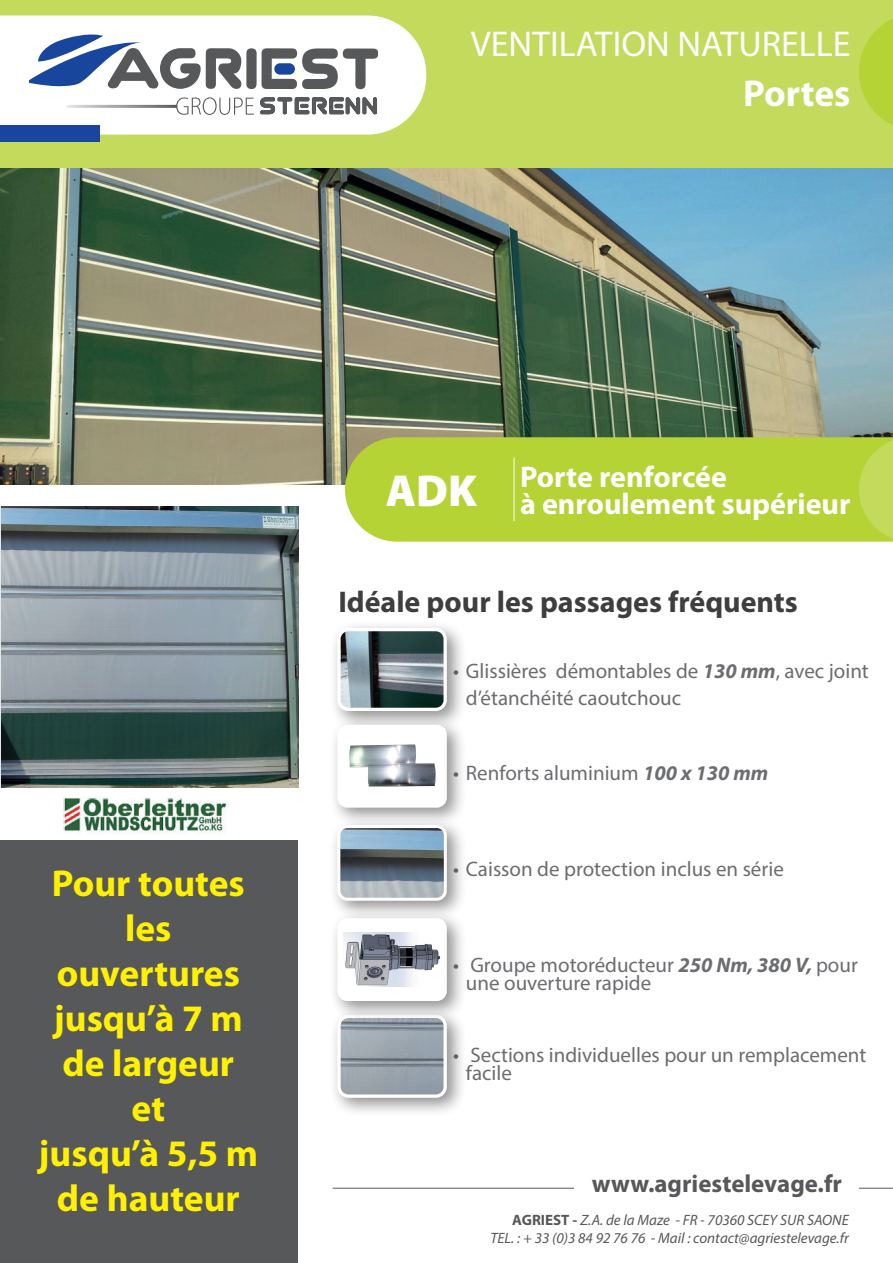
<style>
.page{position:relative;width:893px;height:1263px;background:#fff}
.page>*{position:absolute;margin:0;border:0;box-sizing:border-box;transform-origin:0 0}
.t1{font:900 45px "Myriad Pro";color:#fff}
.t2{font:700 37.5px/45px "Myriad Pro";color:#fff101;text-align:center}
.t3{font:700 37.5px "Myriad Pro";color:#fff}
.t4{font:36px "Myriad Pro";color:#fff}
.t5{font:700 30px "Myriad Pro";color:#fff}
.t6{font:700 30px "Myriad Pro";color:#3e3e3f}
.t7{font:700 24.9px "Myriad Pro";color:#57585a}
.t8{font:21px/18px "Myriad Pro";color:#6c6d70}
.t9{font:italic 15px "Myriad Pro";color:#57585a}
.s1{font-weight:700;font-style:italic}
.s2{font-weight:700;font-style:normal}
</style>
<div class="page">
<div style="left:0;top:0;width:893px;height:169px;background:#c3da5d"></div>
<svg style="left:0;top:15px;width:426px;height:120px;background:#f6f8f0"></svg>
<div style="left:0;top:840px;width:298px;height:423px;background:#57585a"></div>
<hr style="left:859px;top:1188px;width:34px;height:1px;background:#57585a">
<hr style="left:333px;top:1188px;width:241px;height:1px;background:#57585a">
<hr style="left:67px;top:105px;width:110px;height:3px;background:#57585a">
<svg style="left:334px;top:97px;width:43px;height:18px"></svg>
<svg style="left:176px;top:97px;width:78px;height:18px"></svg>
<div style="left:246px;top:48px;width:11px;height:41px;background:#57585a;border-radius:5px"></div>
<svg style="left:29px;top:31px;width:212px;height:59px;background:#a9b2c3"></svg>
<svg style="left:262px;top:48px;width:116px;height:41px;background:#9f9fa1"></svg>
<div style="left:274px;top:64px;width:21px;height:10px;background:#18469d;border-radius:5px"></div>
<div style="left:0;top:125px;width:100px;height:16px;background:#18469d"></div>
<svg style="left:859px;top:18px;width:34px;height:107px"></svg>
<img style="left:63px;top:797px;width:164px;height:37px">
<img style="left:0;top:168px;width:893px;height:317px">
<div style="left:345px;top:437px;width:514px;height:105px;background:#b5d334"></div>
<svg style="left:859px;top:437px;width:34px;height:105px;background:#bed750"></svg>
<hr style="left:514px;top:458px;width:1px;height:63px;background:#fff">
<img style="left:2px;top:506px;width:297px;height:281px">
<div style="left:329px;top:620px;width:138px;height:111px;background:#231f20;opacity:.5"></div>
<img style="left:339px;top:630px;width:106px;height:79px">
<div style="left:337px;top:628px;width:110px;height:83px;border:3px solid #fff;border-radius:9px"></div>
<div style="left:329px;top:1006px;width:138px;height:112px;background:#231f20;opacity:.5"></div>
<img style="left:339px;top:1021px;width:106px;height:75px">
<div style="left:337px;top:1015px;width:110px;height:83px;border:3px solid #fff;border-radius:9px"></div>
<div style="left:329px;top:716px;width:138px;height:112px;background:#231f20;opacity:.5"></div>
<div style="left:339px;top:726px;width:106px;height:80px;background:#fff;border-radius:9px"></div>
<img style="left:349px;top:744px;width:87px;height:42px">
<div style="left:337px;top:725px;width:110px;height:83px;border:3px solid #fff;border-radius:9px"></div>
<div style="left:329px;top:910px;width:138px;height:111px;background:#231f20;opacity:.5"></div>
<div style="left:339px;top:919px;width:106px;height:80px;background:#fff;border-radius:9px"></div>
<img style="left:343px;top:932px;width:98px;height:55px">
<div style="left:337px;top:918px;width:110px;height:83px;border:3px solid #fff;border-radius:9px"></div>
<div style="left:329px;top:817px;width:138px;height:104px;background:#231f20;opacity:.5"></div>
<img style="left:339px;top:826px;width:106px;height:71px">
<div style="left:337px;top:825px;width:110px;height:76px;border:3px solid #fff;border-radius:9px"></div>
<p class="t4" style="left:471px;top:22px;width:381px">VENTILATION NATURELLE</p>
<p class="t3" style="left:743px;top:69px;width:109px">Portes</p>
<p class="t2" style="left:52px;top:859px;width:194px">Pour toutes les</p>
<p class="t2" style="left:57px;top:949px;width:185px">ouvertures</p>
<p class="t2" style="left:54px;top:994px;width:190px;text-align:left">jusqu’à 7 m de largeur</p>
<p class="t2" style="left:132px;top:1084px;width:35px">et</p>
<p class="t2" style="left:39px;top:1129px;width:221px">jusqu’à 5,5 m</p>
<p class="t2" style="left:57px;top:1174px;width:184px">de hauteur</p>
<p class="t1" style="left:386px;top:466px;width:93px">ADK</p>
<p class="t5" style="left:520px;top:457px;width:208px">Porte renforcée</p>
<p class="t5" style="left:520px;top:484px;width:332px">à enroulement supérieur</p>
<p class="t6" style="left:338px;top:582px;width:461px">Idéale pour les passages fréquents</p>
<p class="t8" style="left:466px;top:657px;width:404px;line-height:27px;text-indent:-13px">• Glissières démontables de <span class="s1">130 mm</span>, avec joint d’étanchéité caoutchouc</p>
<p class="t8" style="left:453px;top:764px;width:317px">• Renforts aluminium <span class="s1">100 x 130 mm</span></p>
<p class="t8" style="left:453px;top:860px;width:332px">• Caisson de protection inclus en série</p>
<p class="t8" style="left:466px;top:956px;width:393px;text-indent:-13px">• Groupe motoréducteur <span class="s1">250 Nm, 380 V,</span> pour une ouverture rapide</p>
<p class="t8" style="left:466px;top:1046px;width:402px;text-indent:-13px">• Sections individuelles pour un remplacement facile</p>
<p class="t7" style="left:592px;top:1167px;width:252px">www.agriestelevage.fr</p>
<p class="t9" style="left:512px;top:1210px;width:338px"><span class="s2">AGRIEST -</span> Z.A. de la Maze - FR - 70360 SCEY SUR SAONE</p>
<p class="t9" style="left:490px;top:1228px;width:360px">TEL. : + 33 (0)3 84 92 76 76 - Mail : contact@agriestelevage.fr</p>
</div>
